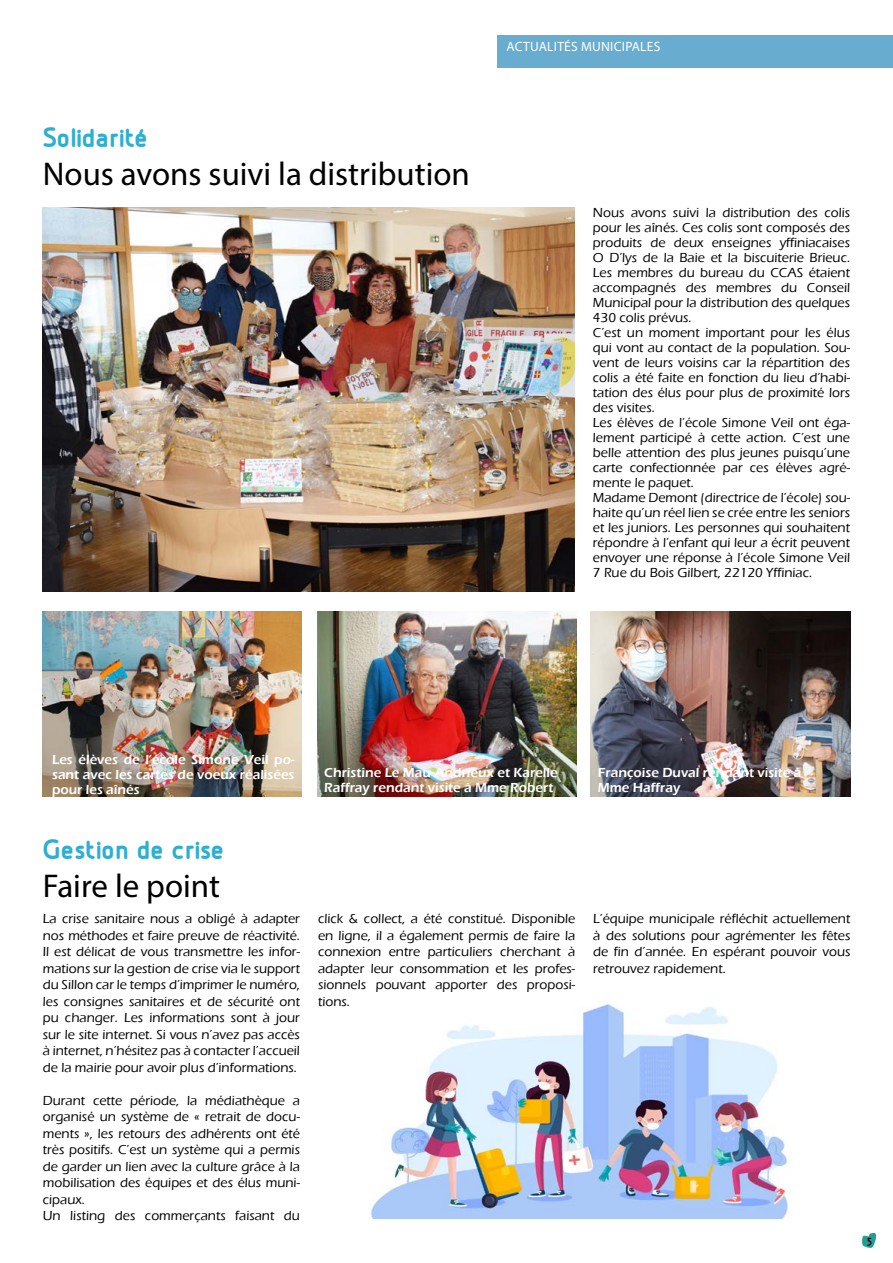
<style>
.page{position:relative;width:893px;height:1263px;background:#fff}
.page>*{position:absolute;margin:0;border:0;box-sizing:border-box;transform-origin:0 0}
.t1{font:33px "Myriad Pro";color:#000}
.t2{font:700 30px "Designio";color:#2dafd3}
.t3{font:500 13.5px/15px "Eras ITC";color:#000;text-align:justify}
.t4{font:600 13.5px/15px "Eras ITC";color:#fff}
.t5{font:13.5px "Myriad Pro";color:#fff}
.t6{font:700 11.55px "Designio";color:#000}
</style>
<div class="page">
<svg style="left:862px;top:1232px;width:15px;height:16px"></svg>
<div style="left:497px;top:35px;width:396px;height:33px;background:#68accf"></div>
<img style="left:43px;top:207px;width:532px;height:384px">
<img style="left:42px;top:611px;width:260px;height:186px">
<img style="left:317px;top:611px;width:260px;height:186px">
<img style="left:590px;top:612px;width:260px;height:184px">
<img style="left:370px;top:1002px;width:420px;height:216px">
<h2 class="t2" style="left:43px;top:122px;width:107px">Solidarité</h2>
<h1 class="t1" style="left:43px;top:154px;width:429px">Nous avons suivi la distribution</h1>
<p class="t5" style="left:506px;top:38px;width:9px">ACTUALITÉS</p>
<p class="t5" style="left:581px;top:38px;width:9px">MUNICIPALES</p>
<p class="t3" style="left:593px;top:205px;width:259px;text-align:left">Nous avons suivi la distribution des colis pour les aînés. Ces colis sont composés des produits de deux enseignes yffiniacaises O D’lys de la Baie et la biscuiterie Brieuc.<br>Les membres du bureau du CCAS étaient accompagnés des membres du Conseil Municipal pour la distribution des quelques 430 colis prévus.<br>C’est un moment important pour les élus qui vont au contact de la population. Sou&shy;vent de leurs voisins car la répartition des colis a été faite en fonction du lieu d’habi&shy;tation des élus pour plus de proximité lors des visites.<br>Les élèves de l’école Simone Veil ont éga&shy;lement participé à cette action. C’est une belle attention des plus jeunes puisqu’une carte confectionnée par ces élèves agré&shy;mente le paquet.<br>Madame Demont (directrice de l’école) sou&shy;haite qu’un réel lien se crée entre les seniors et les juniors. Les personnes qui souhaitent répondre à l’enfant qui leur a écrit peuvent envoyer une réponse à l’école Simone Veil 7 Rue du Bois Gilbert, 22120 Yffiniac.</p>
<p class="t4" style="left:52px;top:752px;width:244px;text-align:justify">Les élèves de l’école Simone Veil po&shy;sant avec les cartes de voeux réalisées pour les aînés</p>
<h2 class="t2" style="left:43px;top:833px;width:183px">Gestion de crise</h2>
<h1 class="t1" style="left:43px;top:865px;width:179px">Faire le point</h1>
<p class="t3" style="left:43px;top:911px;width:259px;line-height:16.5px">La crise sanitaire nous a obligé à adapter nos méthodes et faire preuve de réactivité.<br>Il est délicat de vous transmettre les infor&shy;mations sur la gestion de crise via le support du Sillon car le temps d’imprimer le numéro, les consignes sanitaires et de sécurité ont pu changer. Les informations sont à jour sur le site internet. Si vous n’avez pas accès à internet, n’hésitez pas à contacter l’accueil de la mairie pour avoir plus d’informations.</p>
<p class="t3" style="left:43px;top:1092px;width:259px;line-height:16.5px;text-align:left">Durant cette période, la médiathèque a organisé un système de « retrait de docu&shy;ments », les retours des adhérents ont été très positifs. C’est un système qui a permis de garder un lien avec la culture grâce à la mobilisation des équipes et des élus muni&shy;cipaux.<br>Un listing des commerçants faisant du</p>
<p class="t4" style="left:324px;top:765px;width:235px">Christine Le Mau-Andrieux et Karelle<br>Raffray rendant visite à Mme Robert</p>
<p class="t4" style="left:598px;top:765px;width:205px">Françoise Duval rendant visite à<br>Mme Haffray</p>
<p class="t3" style="left:318px;top:911px;width:259px;line-height:16.5px">click &amp; collect, a été constitué. Disponible en ligne, il a également permis de faire la connexion entre particuliers cherchant à adapter leur consommation et les profes&shy;sionnels pouvant apporter des proposi&shy;tions.</p>
<p class="t3" style="left:593px;top:911px;width:259px;line-height:16.5px">L’équipe municipale réfléchit actuellement à des solutions pour agrémenter les fêtes de fin d’année. En espérant pouvoir vous retrouvez rapidement.</p>
<p class="t6" style="left:867px;top:1235px;width:7px">5</p>
</div>
